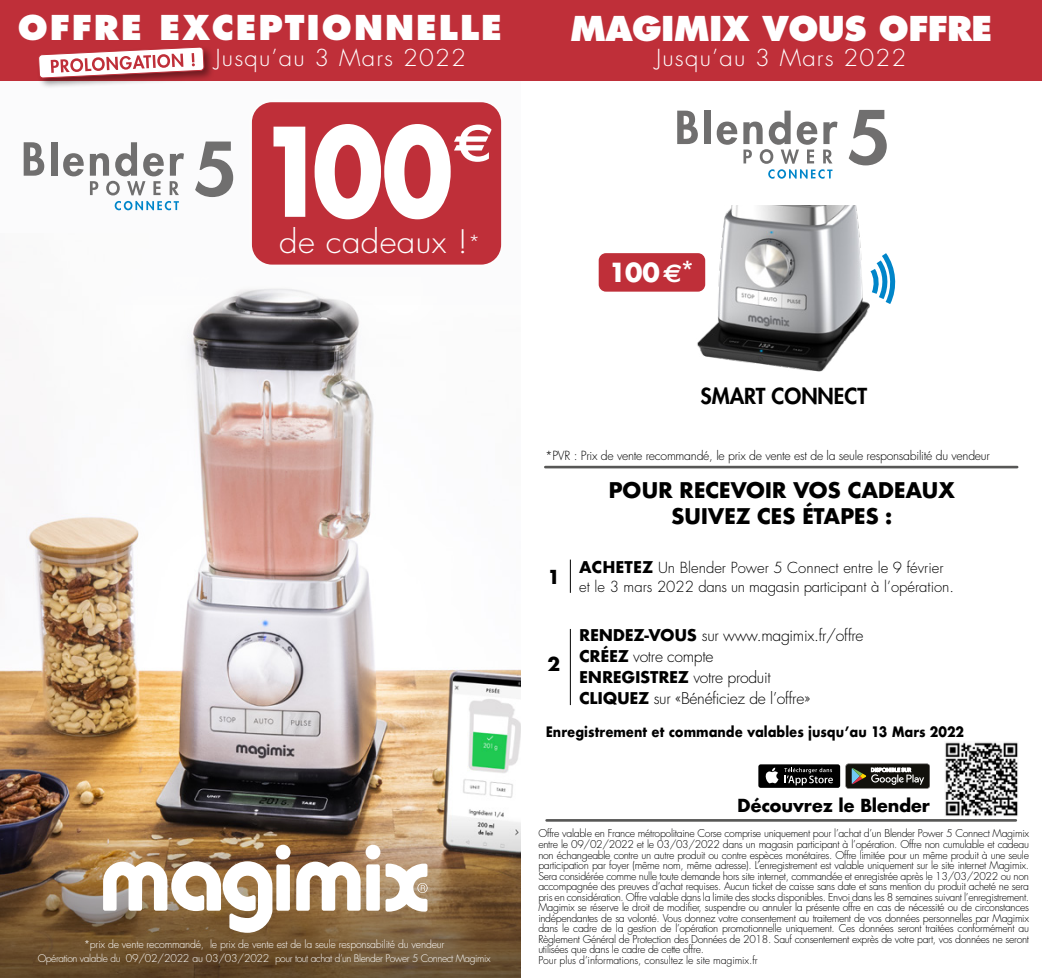
<style>
.page{position:relative;width:1042px;height:978px;background:#fff}
.page>*{position:absolute;margin:0;border:0;box-sizing:border-box;transform-origin:0 0}
.t1{font:700 119.52px "Futura";color:#fff;scale:.87 1}
.t2{font:800 33.25px "Futura";letter-spacing:.06em;color:#fff}
.t3{font:800 33.25px "Futura";letter-spacing:-.02em;color:#fff}
.t4{font:300 31.5px "Futura";letter-spacing:.01em;color:#fff;scale:1.05 1}
.t5{font:700 25.55px "Futura";color:#fff}
.t6{font:300 22.75px "Futura";letter-spacing:.05em;color:#fff;scale:1.05 1}
.t7{font:800 21.53px "Futura";color:#000}
.t8{font:700 21px/25.9px "Futura";letter-spacing:-.02em;color:#000;text-align:center}
.t9{font:700 18.72px "Futura";color:#000}
.t10{font:700 17.5px "Futura";letter-spacing:-.02em;color:#000}
.t11{font:300 15.75px/21px "Futura";letter-spacing:-.02em;color:#000}
.t12{font:300 14.88px/19.2px "Futura";color:#000}
.t13{font:700 14px "Futura";color:#000;scale:.9 1}
.t14{font:300 12.25px "Futura";letter-spacing:-.02em;color:#000}
.t15{font:300 10.5px/10.5px "Futura";letter-spacing:-.03em;color:#000}
.t16{font:300 10.5px "Futura";letter-spacing:-.02em;color:#fff}
.t17{font:300 10.15px "Futura";letter-spacing:-.04em;color:#fff}
.s1{font-size:18.9px}
.s2{font-family:"Euro Sans Std"}
.s3{font-size:10.5px}
.s4{font-weight:700;font-size:15.75px}
.s5{font-weight:700}
</style>
<div class="page">
<img style="left:0;top:305px;width:521px;height:511px">
<img style="left:0;top:816px;width:521px;height:161px">
<div style="left:276px;top:844px;width:14px;height:15px;background:#fff;border-radius:50%"></div>
<svg style="left:103px;top:861px;width:187px;height:71px"></svg>
<div style="left:366px;top:844px;width:14px;height:15px;background:#fff;border-radius:50%"></div>
<svg style="left:296px;top:861px;width:131px;height:50px"></svg>
<svg style="left:215px;top:296px;width:135px;height:9px"></svg>
<div style="left:0;top:80px;width:521px;height:216px;background:#fbfbfc"></div>
<div style="left:239px;top:90px;width:274px;height:187px;background:#fff"></div>
<div style="left:252px;top:102px;width:249px;height:162px;background:#bf2f39;border-radius:20px"></div>
<svg style="left:454px;top:125px;width:37px;height:37px"></svg>
<div style="left:0;top:0;width:1042px;height:80px;background:#bf2f39"></div>
<svg style="left:845px;top:763px;width:85px;height:25px;background:#484843"></svg>
<svg style="left:758px;top:763px;width:83px;height:25px"></svg>
<div style="left:758px;top:764px;width:82px;height:23px;background:#000;border-radius:2px"></div>
<svg style="left:765px;top:767px;width:13px;height:16px"></svg>
<svg style="left:784px;top:767px;width:49px;height:18px"></svg>
<hr style="left:546px;top:818px;width:470px;height:3px;background:#575756">
<hr style="left:570px;top:559px;width:1px;height:33px;background:#000">
<hr style="left:570px;top:628px;width:1px;height:77px;background:#000">
<hr style="left:545px;top:465px;width:472px;height:3px;background:#575756">
<img style="left:945px;top:742px;width:73px;height:74px">
<div style="left:599px;top:253px;width:106px;height:38px;background:#bf2f39;border-radius:7px"></div>
<img style="left:661px;top:206px;width:235px;height:166px">
<svg style="left:195px;top:141px;width:38px;height:56px"></svg>
<svg style="left:24px;top:142px;width:20px;height:34px"></svg>
<div style="left:51px;top:142px;width:6px;height:34px;background:#706f6f"></div>
<svg style="left:63px;top:153px;width:21px;height:23px"></svg>
<svg style="left:90px;top:142px;width:74px;height:53px"></svg>
<svg style="left:170px;top:153px;width:14px;height:42px"></svg>
<svg style="left:115px;top:201px;width:64px;height:9px"></svg>
<svg style="left:848px;top:110px;width:39px;height:55px"></svg>
<svg style="left:677px;top:111px;width:21px;height:33px"></svg>
<div style="left:704px;top:111px;width:6px;height:33px;background:#706f6f"></div>
<svg style="left:717px;top:121px;width:20px;height:24px"></svg>
<svg style="left:743px;top:111px;width:94px;height:68px"></svg>
<svg style="left:866px;top:247px;width:29px;height:63px"></svg>
<div style="left:37px;top:45px;width:178px;height:44px;background:#000;opacity:.43"></div>
<svg style="left:39px;top:47px;width:165px;height:31px"></svg>
<h2 class="t2" style="left:18px;top:7px;width:486px">OFFRE EXCEPTIONNELLE</h2>
<h3 class="t6" style="left:215px;top:43px;width:240px">Jusqu’au 3 Mars 2022</h3>
<h1 class="t1" style="left:257px;top:85px;width:226px">100</h1>
<h3 class="t4" style="left:279px;top:222px;width:193px">de cadeaux !<span class="s1">*</span></h3>
<h2 class="t3" style="left:570px;top:8px;width:424px">MAGIMIX VOUS OFFRE</h2>
<h3 class="t6" style="left:656px;top:43px;width:240px">Jusqu’au 3 Mars 2022</h3>
<h3 class="t5" style="left:609px;top:254px;width:89px">100<span class="s2">€</span>*</h3>
<p class="t16" style="left:84px;top:937px;width:362px">*prix de vente recommandé, le prix de vente est de la seule responsabilité du vendeur</p>
<p class="t17" style="left:38px;top:951px;width:454px">Opération valable du <span class="s3">09/02/2022 au 03/03/2022</span> pour tout achat d’un Blender Power 5 Connect Magimix</p>
<h3 class="t7" style="left:700px;top:382px;width:168px">SMART CONNECT</h3>
<p class="t14" style="left:545px;top:448px;width:446px">*PVR : Prix de vente recommandé, le prix de vente est de la seule responsabilité du vendeur</p>
<h3 class="t8" style="left:608px;top:477px;width:348px">POUR RECEVOIR VOS CADEAUX<br>SUIVEZ CES ÉTAPES :</h3>
<h3 class="t12" style="left:579px;top:558px;width:376px"><span class="s4">ACHETEZ</span> Un Blender Power 5 Connect entre le 9 février et le 3 mars 2022 dans un magasin participant à l’opération.</h3>
<h3 class="t11" style="left:579px;top:625px;width:286px"><span class="s5">RENDEZ-VOUS</span> sur www.magimix.fr/offre<br><span class="s5">CRÉEZ</span> votre compte<br><span class="s5">ENREGISTREZ</span> votre produit<br><span class="s5">CLIQUEZ</span> sur «Bénéficiez de l’offre»</h3>
<h3 class="t9" style="left:547px;top:563px;width:14px">1</h3>
<h3 class="t9" style="left:547px;top:650px;width:14px">2</h3>
<h3 class="t13" style="left:546px;top:721px;width:466px">Enregistrement et commande valables jusqu’au 13 Mars 2022</h3>
<h3 class="t10" style="left:737px;top:792px;width:194px">Découvrez le Blender</h3>
<p class="t15" style="left:538px;top:827px;width:492px">Offre valable en France métropolitaine Corse comprise uniquement pour l’achat d’un Blender Power 5 Connect Magimix entre le 09/02/2022 et le 03/03/2022 dans un magasin participant à l’opération. Offre non cumulable et cadeau non échangeable contre un autre produit ou contre espèces monétaires. Offre limitée pour un même produit à une seule participation par foyer (même nom, même adresse). L’enregistrement est valable uniquement sur le site internet Magimix.<br>Sera considérée comme nulle toute demande hors site internet, commandée et enregistrée après le 13/03/2022 ou non accompagnée des preuves d’achat requises. Aucun ticket de caisse sans date et sans mention du produit acheté ne sera pris en considération. Offre valable dans la limite des stocks disponibles. Envoi dans les 8 semaines suivant l’enregistrement.<br>Magimix se réserve le droit de modifier, suspendre ou annuler la présente offre en cas de nécessité ou de circonstances indépendantes de sa volonté. Vous donnez votre consentement au traitement de vos données personnelles par Magimix dans le cadre de la gestion de l’opération promotionnelle uniquement. Ces données seront traitées conformément au Règlement Général de Protection des Données de 2018. Sauf consentement exprès de votre part, vos données ne seront utilisées que dans le cadre de cette offre.<br>Pour plus d’informations, consultez le site magimix.fr</p>
</div>
